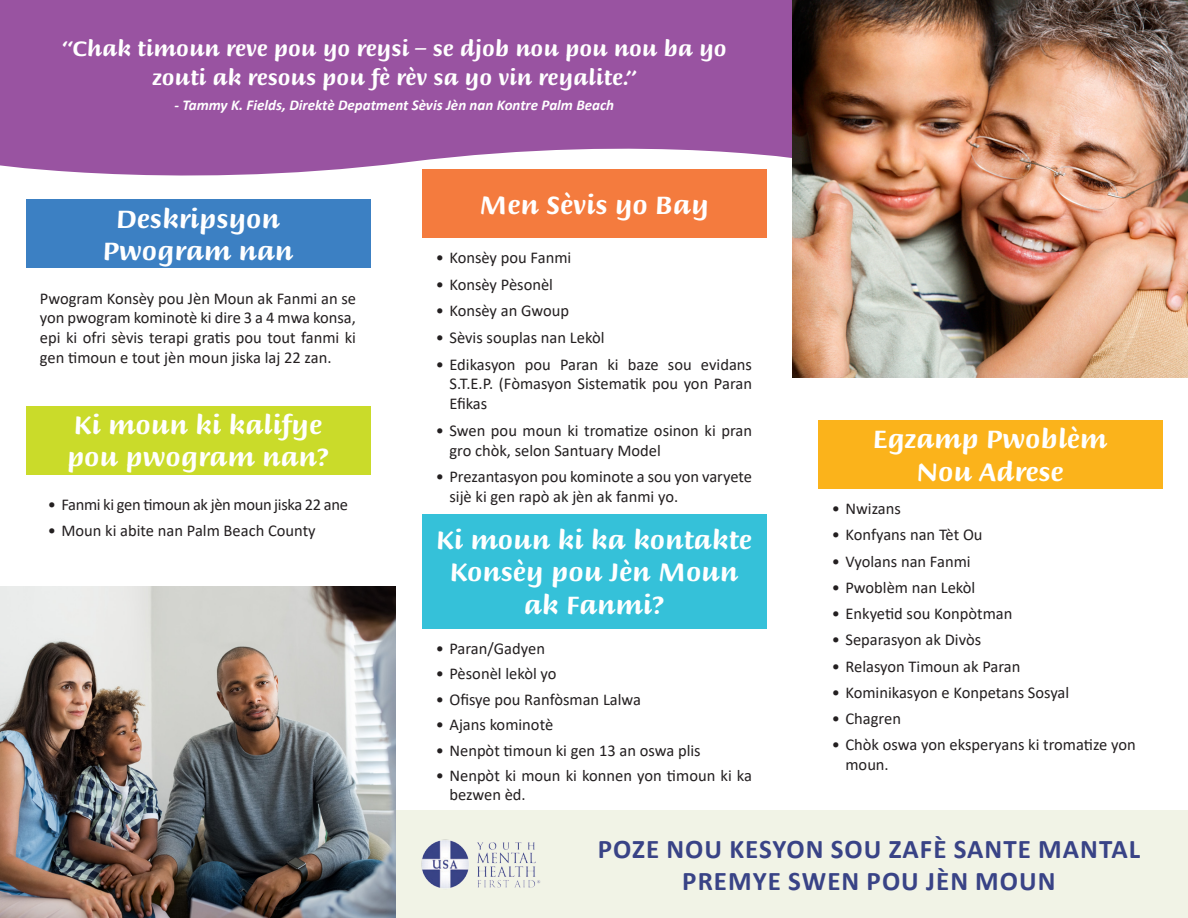
<style>
.page{position:relative;width:1188px;height:918px;background:#fff}
.page>*{position:absolute;margin:0;border:0;box-sizing:border-box;transform-origin:0 0}
.t1{font:700 27px/32.4px "Briem Script Std";color:#fff;text-align:center}
.t2{font:700 27px/32.4px "Calibri";letter-spacing:.04em;color:#394386;text-align:center}
.t3{font:700 22.5px/28.8px "Briem Script Std";color:#fff;text-align:center}
.t4{font:16.5px/19.8px "Calibri";color:#231f20}
.t5{font:16.5px "Calibri";letter-spacing:-.02em;color:#231f20}
.t6{font:italic 700 15px "Calibri";color:#fff}
</style>
<div class="page">
<div style="left:818px;top:420px;width:344px;height:68px;background:#fbb31b"></div>
<div style="left:396px;top:810px;width:792px;height:108px;background:#f1f3e6"></div>
<img style="left:421px;top:839px;width:120px;height:49px">
<img style="left:0;top:586px;width:396px;height:332px">
<svg style="left:0;top:0;width:792px;height:192px;fill:#9953a1"></svg>
<img style="left:792px;top:0;width:396px;height:377px">
<div style="left:422px;top:514px;width:344px;height:114px;background:#35c1d9"></div>
<div style="left:422px;top:170px;width:344px;height:68px;background:#f47b3e"></div>
<div style="left:26px;top:406px;width:344px;height:68px;background:#cadb2a"></div>
<div style="left:26px;top:200px;width:344px;height:68px;background:#3c80c3"></div>
<p class="t3" style="left:62px;top:34px;width:666px">“Chak timoun reve pou yo reysi – se djob nou pou nou ba yo zouti ak resous pou fè rèv sa yo vin reyalite.”</p>
<p class="t6" style="left:175px;top:94px;width:441px">- Tammy K. Fields, Direktè Depatment Sèvis Jèn nan Kontre Palm Beach</p>
<p class="t1" style="left:103px;top:203px;width:192px">Deskripsyon<br>Pwogram nan</p>
<p class="t4" style="left:40px;top:288px;width:318px;text-align:justify">Pwogram Konsèy pou Jèn Moun ak Fanmi an se yon pwogram kominotè ki dire 3 a 4 mwa konsa, epi ki ofri sèvis terapi gratis pou tout fanmi ki gen timoun e tout jèn moun jiska laj 22 zan.</p>
<p class="t1" style="left:67px;top:409px;width:263px;text-align:left">Ki moun ki kalifye pou pwogram nan?</p>
<p class="t5" style="left:48px;top:493px;width:302px">• Fanmi ki gen timoun ak jèn moun jiska 22 ane</p>
<p class="t4" style="left:48px;top:520px;width:269px">• Moun ki abite nan Palm Beach County</p>
<p class="t1" style="left:479px;top:189px;width:231px">Men Sèvis yo Bay</p>
<p class="t4" style="left:436px;top:248px;width:137px">• Konsèy pou Fanmi</p>
<p class="t4" style="left:436px;top:274px;width:119px">• Konsèy Pèsonèl</p>
<p class="t4" style="left:436px;top:301px;width:135px">• Konsèy an Gwoup</p>
<p class="t4" style="left:436px;top:327px;width:170px">• Sèvis souplas nan Lekòl</p>
<p class="t4" style="left:449px;top:354px;width:304px;text-align:justify;text-indent:-14px">• Edikasyon pou Paran ki baze sou evidans S.T.E.P. (Fòmasyon Sistematik pou yon Paran Efikas</p>
<p class="t4" style="left:449px;top:420px;width:304px;text-indent:-14px">• Swen pou moun ki tromatize osinon ki pran gro chòk, selon Santuary Model</p>
<p class="t4" style="left:449px;top:466px;width:304px;text-indent:-14px">• Prezantasyon pou kominote a sou yon varyete sijè ki gen rapò ak jèn ak fanmi yo.</p>
<p class="t1" style="left:436px;top:524px;width:317px">Ki moun ki ka kontakte<br>Konsèy pou Jèn Moun ak Fanmi?</p>
<p class="t4" style="left:436px;top:638px;width:111px">• Paran/Gadyen</p>
<p class="t4" style="left:436px;top:663px;width:122px">• Pèsonèl lekòl yo</p>
<p class="t4" style="left:436px;top:689px;width:207px">• Ofisye pou Ranfòsman Lalwa</p>
<p class="t4" style="left:436px;top:714px;width:119px">• Ajans kominotè</p>
<p class="t4" style="left:436px;top:740px;width:266px">• Nenpòt timoun ki gen 13 an oswa plis</p>
<p class="t4" style="left:449px;top:766px;width:304px;line-height:18.8px;text-indent:-14px">• Nenpòt ki moun ki konnen yon timoun ki ka bezwen èd.</p>
<p class="t1" style="left:873px;top:423px;width:236px">Egzamp Pwoblèm<br>Nou Adrese</p>
<p class="t4" style="left:832px;top:498px;width:70px">• Nwizans</p>
<p class="t4" style="left:832px;top:525px;width:152px">• Konfyans nan Tèt Ou</p>
<p class="t4" style="left:832px;top:551px;width:140px">• Vyolans nan Fanmi</p>
<p class="t4" style="left:832px;top:577px;width:145px">• Pwoblèm nan Lekòl</p>
<p class="t4" style="left:832px;top:603px;width:182px">• Enkyetid sou Konpòtman</p>
<p class="t4" style="left:832px;top:630px;width:151px">• Separasyon ak Divòs</p>
<p class="t4" style="left:832px;top:656px;width:190px">• Relasyon Timoun ak Paran</p>
<p class="t4" style="left:832px;top:682px;width:239px">• Kominikasyon e Konpetans Sosyal</p>
<p class="t4" style="left:832px;top:708px;width:71px">• Chagren</p>
<p class="t4" style="left:845px;top:735px;width:292px;text-indent:-14px">• Chòk oswa yon eksperyans ki tromatize yon moun.</p>
<p class="t2" style="left:598px;top:832px;width:544px">POZE NOU KESYON SOU ZAFÈ SANTE MANTAL<br>PREMYE SWEN POU JÈN MOUN</p>
</div>
